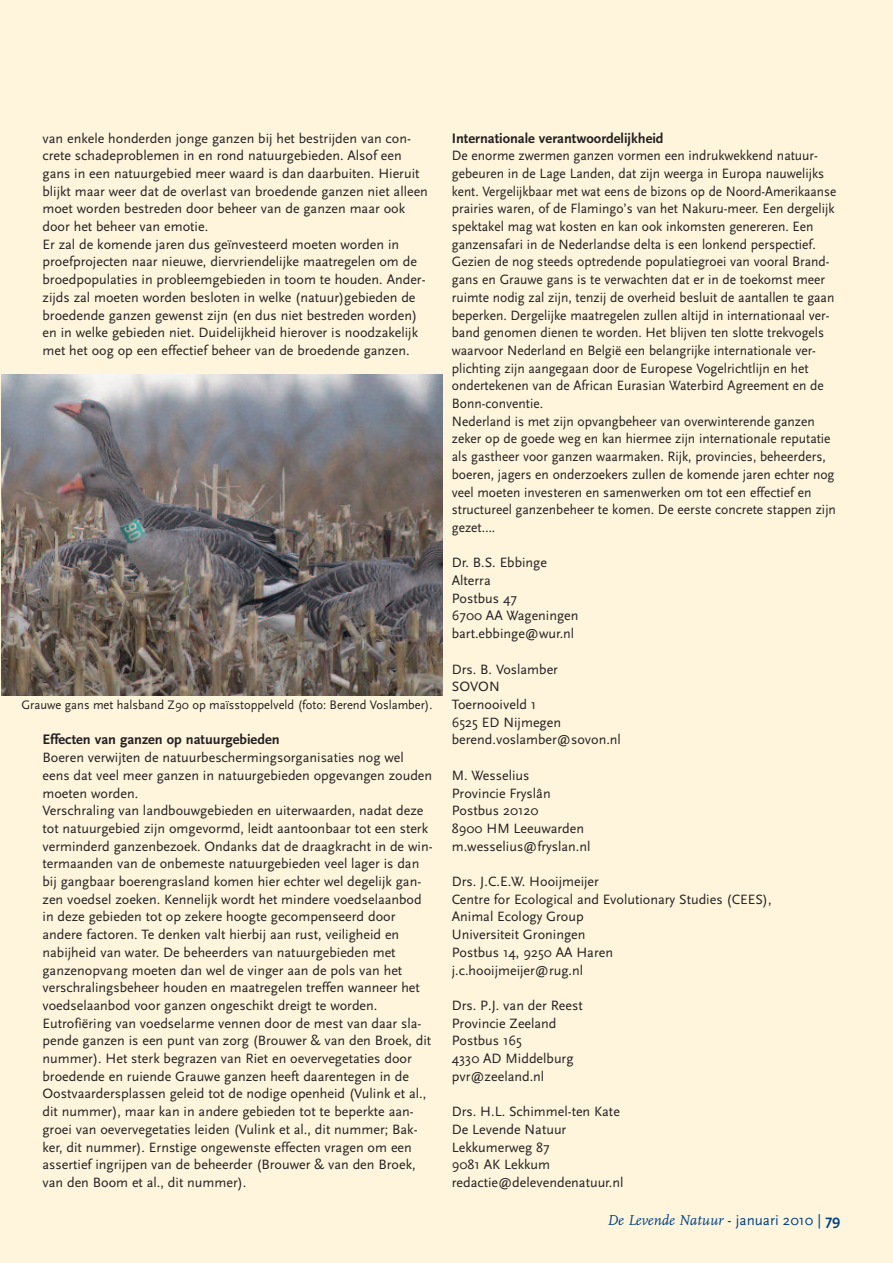
<style>
.page{position:relative;width:893px;height:1263px;background:#fef5dc}
.page>*{position:absolute;margin:0;border:0;box-sizing:border-box;transform-origin:0 0}
.t1{font:italic 15px "FF Scala";color:#014181}
.t2{font:700 14.4px "Scala Sans";color:#231f20}
.t3{font:14.1px/17.7px "Scala Sans";color:#231f20}
.t4{font:14.1px/17.7px "Scala Sans";color:#231f20;scale:.96 1}
.t5{font:12.9px "Scala Sans";color:#231f20}
.s1{font-family:"Scala Sans";font-style:normal}
.s2{font-family:"Scala Sans";font-weight:700;font-style:normal}
</style>
<div class="page">
<img style="left:2px;top:374px;width:440px;height:321px">
<p class="t3" style="left:43px;top:129px;width:387px">van enkele honderden jonge ganzen bij het bestrijden van con&shy;crete schadeproblemen in en rond natuurgebieden. Alsof een gans in een natuurgebied meer waard is dan daarbuiten. Hieruit blijkt maar weer dat de overlast van broedende ganzen niet alleen moet worden bestreden door beheer van de ganzen maar ook door het beheer van emotie.<br>Er zal de komende jaren dus geïnvesteerd moeten worden in proefprojecten naar nieuwe, diervriendelijke maatregelen om de broedpopulaties in probleemgebieden in toom te houden. Ander&shy;zijds zal moeten worden besloten in welke (natuur)gebieden de broedende ganzen gewenst zijn (en dus niet bestreden worden) en in welke gebieden niet. Duidelijkheid hierover is noodzakelijk met het oog op een effectief beheer van de broedende ganzen.</p>
<p class="t5" style="left:21px;top:697px;width:413px">Grauwe gans met halsband Z90 op maïsstoppelveld (foto: Berend Voslamber).</p>
<p class="t2" style="left:43px;top:731px;width:239px">Effecten van ganzen op natuurgebieden</p>
<p class="t3" style="left:43px;top:748px;width:392px">Boeren verwijten de natuurbeschermingsorganisaties nog wel eens dat veel meer ganzen in natuurgebieden opgevangen zouden moeten worden.<br>Verschraling van landbouwgebieden en uiterwaarden, nadat deze tot natuurgebied zijn omgevormd, leidt aantoonbaar tot een sterk verminderd ganzenbezoek. Ondanks dat de draagkracht in de win&shy;termaanden van de onbemeste natuurgebieden veel lager is dan bij gangbaar boerengrasland komen hier echter wel degelijk gan&shy;zen voedsel zoeken. Kennelijk wordt het mindere voedselaanbod in deze gebieden tot op zekere hoogte gecompenseerd door andere factoren. Te denken valt hierbij aan rust, veiligheid en nabijheid van water. De beheerders van natuurgebieden met ganzenopvang moeten dan wel de vinger aan de pols van het verschralingsbeheer houden en maatregelen treffen wanneer het voedselaanbod voor ganzen ongeschikt dreigt te worden.<br>Eutrofiëring van voedselarme vennen door de mest van daar sla&shy;pende ganzen is een punt van zorg (Brouwer &amp; van den Broek, dit nummer). Het sterk begrazen van Riet en oevervegetaties door broedende en ruiende Grauwe ganzen heeft daarentegen in de Oostvaardersplassen geleid tot de nodige openheid (Vulink et al., dit nummer), maar kan in andere gebieden tot te beperkte aan&shy;groei van oevervegetaties leiden (Vulink et al., dit nummer; Bak&shy;ker, dit nummer). Ernstige ongewenste effecten vragen om een assertief ingrijpen van de beheerder (Brouwer &amp; van den Broek, van den Boom et al., dit nummer).</p>
<p class="t2" style="left:452px;top:129px;width:213px">Internationale verantwoordelijkheid</p>
<p class="t4" style="left:452px;top:146px;width:402px">De enorme zwermen ganzen vormen een indrukwekkend natuur&shy;gebeuren in de Lage Landen, dat zijn weerga in Europa nauwelijks kent. Vergelijkbaar met wat eens de bizons op de Noord-Amerikaanse prairies waren, of de Flamingo’s van het Nakuru-meer. Een dergelijk spektakel mag wat kosten en kan ook inkomsten genereren. Een ganzensafari in de Nederlandse delta is een lonkend perspectief.<br>Gezien de nog steeds optredende populatiegroei van vooral Brand&shy;gans en Grauwe gans is te verwachten dat er in de toekomst meer ruimte nodig zal zijn, tenzij de overheid besluit de aantallen te gaan beperken. Dergelijke maatregelen zullen altijd in internationaal ver&shy;band genomen dienen te worden. Het blijven ten slotte trekvogels waarvoor Nederland en België een belangrijke internationale ver&shy;plichting zijn aangegaan door de Europese Vogelrichtlijn en het ondertekenen van de African Eurasian Waterbird Agreement en de Bonn-conventie.<br>Nederland is met zijn opvangbeheer van overwinterende ganzen zeker op de goede weg en kan hiermee zijn internationale reputatie als gastheer voor ganzen waarmaken. Rijk, provincies, beheerders, boeren, jagers en onderzoekers zullen de komende jaren echter nog veel moeten investeren en samenwerken om tot een effectief en structureel ganzenbeheer te komen. De eerste concrete stappen zijn gezet….</p>
<p class="t3" style="left:452px;top:554px;width:128px">Dr. B.S. Ebbinge<br>Alterra<br>Postbus 47<br>6700 AA Wageningen bart.ebbinge@wur.nl</p>
<p class="t3" style="left:452px;top:660px;width:171px">Drs. B. Voslamber<br>SOVON<br>Toernooiveld 1<br>6525 ED Nijmegen berend.voslamber@sovon.nl</p>
<p class="t3" style="left:452px;top:766px;width:140px">M. Wesselius<br>Provincie Fryslân<br>Postbus 20120<br>8900 HM Leeuwarden m.wesselius@fryslan.nl</p>
<p class="t3" style="left:452px;top:872px;width:321px">Drs. J.C.E.W. Hooijmeijer<br>Centre for Ecological and Evolutionary Studies (CEES),<br>Animal Ecology Group<br>Universiteit Groningen<br>Postbus 14, 9250 AA Haren<br>j.c.hooijmeijer@rug.nl</p>
<p class="t3" style="left:452px;top:996px;width:133px">Drs. P.J. van der Reest<br>Provincie Zeeland<br>Postbus 165<br>4330 AD Middelburg pvr@zeeland.nl</p>
<p class="t3" style="left:452px;top:1102px;width:173px">Drs. H.L. Schimmel-ten Kate<br>De Levende Natuur<br>Lekkumerweg 87<br>9081 AK Lekkum redactie@delevendenatuur.nl</p>
<p class="t1" style="left:607px;top:1211px;width:235px">De Levende Natuur <span class="s1">- januari 2010 |</span> <span class="s2">79</span></p>
</div>
